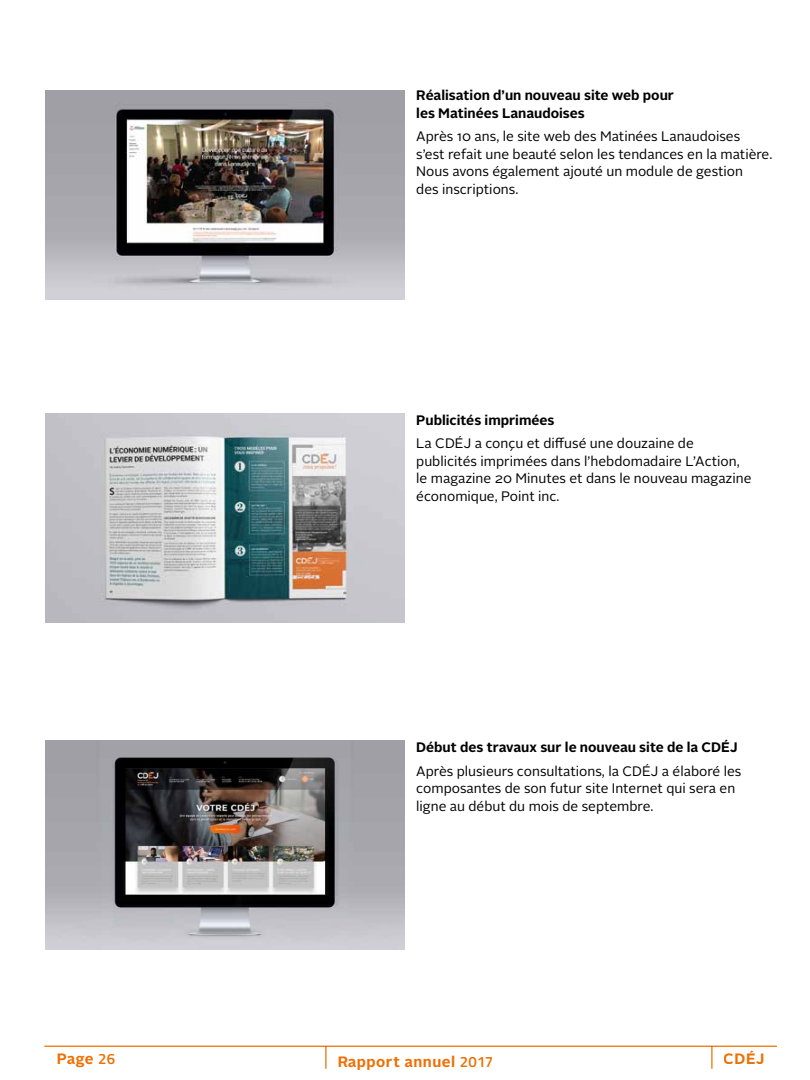
<style>
.page{position:relative;width:810px;height:1080px;background:#fff}
.page>*{position:absolute;margin:0;border:0;box-sizing:border-box;transform-origin:0 0}
.t1{font:700 15px "Alright Sans";letter-spacing:.035em;color:#ed7004}
.t2{font:13.75px/17.5px "Alright Sans";color:#000}
.t3{font:700 13.75px/17.5px "Alright Sans";color:#000}
.s1{font-family:"Titillium Web";font-weight:600}
</style>
<div class="page">
<img style="left:45px;top:90px;width:360px;height:209px">
<img style="left:45px;top:741px;width:360px;height:209px">
<img style="left:45px;top:413px;width:360px;height:209px">
<hr style="left:44px;top:1046px;width:733px;height:1px;background:#ed7004">
<hr style="left:711px;top:1046px;width:2px;height:23px;background:#ed7004">
<hr style="left:325px;top:1046px;width:2px;height:23px;background:#ed7004">
<p class="t3" style="left:416px;top:87px;width:259px">Réalisation d’un nouveau site web pour les Matinées Lanaudoises</p>
<p class="t2" style="left:416px;top:128px;width:358px">Après 10 ans, le site web des Matinées Lanaudoises<br>s’est refait une beauté selon les tendances en la matière.<br>Nous avons également ajouté un module de gestion<br>des inscriptions.</p>
<p class="t3" style="left:416px;top:412px;width:140px">Publicités imprimées</p>
<p class="t2" style="left:416px;top:435px;width:337px">La CDÉJ a conçu et diffusé une douzaine de publicités imprimées dans l’hebdomadaire L’Action, le magazine 20 Minutes et dans le nouveau magazine économique, Point inc.</p>
<p class="t3" style="left:416px;top:739px;width:323px">Début des travaux sur le nouveau site de la CDÉJ</p>
<p class="t2" style="left:416px;top:762px;width:327px">Après plusieurs consultations, la CDÉJ a élaboré les composantes de son futur site Internet qui sera en ligne au début du mois de septembre.</p>
<p class="t1" style="left:56px;top:1048px;width:60px">Page <span class="s1">26</span></p>
<p class="t1" style="left:337px;top:1051px;width:158px">Rapport annuel <span class="s1">2017</span></p>
<p class="t1" style="left:724px;top:1048px;width:42px">CDÉJ</p>
</div>
